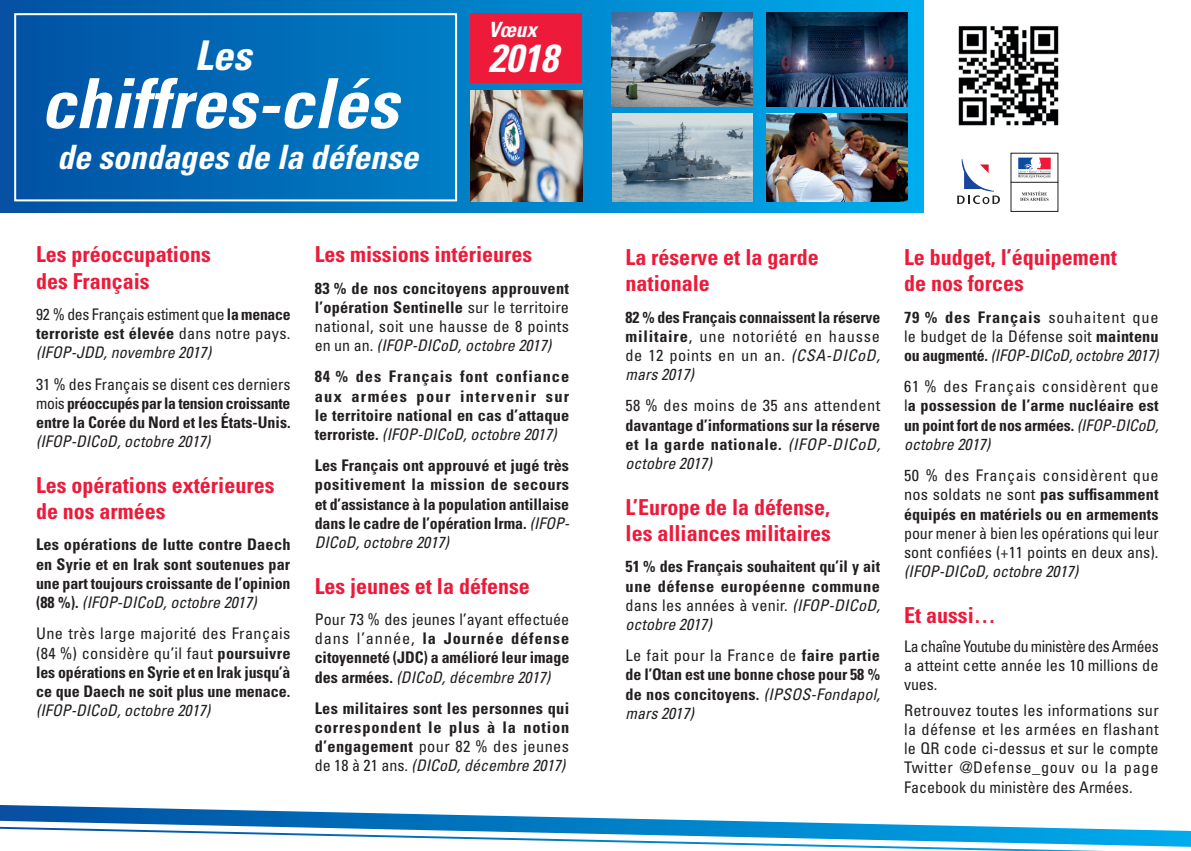
<style>
.page{position:relative;width:1191px;height:851px;background:#fff}
.page>*{position:absolute;margin:0;border:0;box-sizing:border-box;transform-origin:0 0}
.t1{font:italic 700 condensed 69.2px "Univers LT Std";color:#fff}
.t2{font:italic 700 condensed 41px "Univers LT Std";color:#fff}
.t3{font:italic 700 condensed 39px "Univers LT Std";color:#fff}
.t4{font:italic 700 condensed 33.6px "Univers LT Std";color:#fff}
.t5{font:700 condensed 22px/26.4px "Univers LT Std";color:#ed1a3a}
.t6{font:italic 700 condensed 21px "Univers LT Std";color:#fff}
.t7{font:700 condensed 16px/19.2px "Univers LT Std";color:#231f20;text-align:justify}
.t8{font:condensed 16px/19.2px "Univers LT Std";letter-spacing:.005em;color:#231f20;text-align:justify}
.t9{font:italic condensed 16px "Univers LT Std";color:#231f20}
.t10{font:condensed 16px "Univers LT Std";letter-spacing:.03em;color:#231f20}
.s1{font-weight:700}
.s2{font-style:italic}
.s3{font-weight:400}
.s4{font-weight:400;font-style:italic}
</style>
<div class="page">
<div style="left:0;top:0;width:923px;height:213px;background:linear-gradient(to right,#0352a3,#07a6e2)"></div>
<svg style="left:0;top:805px;width:687px;height:15px"></svg>
<svg style="left:0;top:820px;width:1191px;height:30px"></svg>
<div style="left:14px;top:13px;width:443px;height:188px;border:2px solid #fff"></div>
<img style="left:471px;top:91px;width:111px;height:110px">
<img style="left:611px;top:13px;width:142px;height:94px">
<img style="left:766px;top:13px;width:142px;height:94px">
<img style="left:766px;top:114px;width:142px;height:87px">
<img style="left:612px;top:114px;width:141px;height:87px">
<div style="left:471px;top:13px;width:111px;height:69px;background:#ed1a3a"></div>
<img style="left:958px;top:26px;width:101px;height:100px">
<div style="left:1010px;top:182px;width:48px;height:29px;border:1px solid #231f20"></div>
<svg style="left:1018px;top:158px;width:32px;height:20px"></svg>
<svg style="left:1020px;top:191px;width:28px;height:10px"></svg>
<svg style="left:957px;top:159px;width:43px;height:45px"></svg>
<h2 class="t2" style="left:194px;top:31px;width:58px">Les</h2>
<h1 class="t1" style="left:41px;top:61px;width:359px">chiffres-clés</h1>
<h3 class="t4" style="left:57px;top:136px;width:363px">de sondages de la défense</h3>
<h3 class="t6" style="left:488px;top:17px;width:50px">Vœux</h3>
<h3 class="t3" style="left:488px;top:34px;width:71px">2018</h3>
<h3 class="t5" style="left:36px;top:241px;width:176px">Les préoccupations des Français</h3>
<p class="t8" style="left:36px;top:304px;width:256px">92 % des Français estiment que <span class="s1">la menace terroriste est élevée</span> dans notre pays. <span class="s2">(IFOP-JDD, novembre 2017)</span></p>
<p class="t7" style="left:36px;top:374px;width:256px"><span class="s3">31 % des Français se disent ces derniers mois</span> préoccupés par la tension croissante entre la Corée du Nord et les États-Unis.</p>
<p class="t9" style="left:36px;top:431px;width:176px">(IFOP-DICoD, octobre 2017)</p>
<h3 class="t5" style="left:36px;top:471px;width:240px">Les opérations extérieures de nos armées</h3>
<p class="t7" style="left:36px;top:535px;width:256px">Les opérations de lutte contre Daech en Syrie et en Irak sont soutenues par une part toujours croissante de l’opinion (88 %). <span class="s4">(IFOP-DICoD, octobre 2017)</span></p>
<p class="t7" style="left:36px;top:624px;width:256px"><span class="s3">Une très large majorité des Français (84 %) considère qu’il faut</span> poursuivre les opérations en Syrie et en Irak jusqu’à ce que Daech ne soit plus une menace.</p>
<p class="t9" style="left:36px;top:700px;width:176px">(IFOP-DICoD, octobre 2017)</p>
<h3 class="t5" style="left:315px;top:241px;width:219px">Les missions intérieures</h3>
<p class="t8" style="left:315px;top:278px;width:256px"><span class="s1">83 % de nos concitoyens approuvent l’opération Sentinelle</span> sur le territoire national, soit une hausse de 8 points en un an. <span class="s2">(IFOP-DICoD, octobre 2017)</span></p>
<p class="t7" style="left:315px;top:367px;width:256px">84 % des Français font confiance aux armées pour intervenir sur le territoire national en cas d’attaque terroriste. <span class="s4">(IFOP-DICoD, octobre 2017)</span></p>
<p class="t7" style="left:315px;top:456px;width:256px">Les Français ont approuvé et jugé très positivement la mission de secours et d’assistance à la population antillaise dans le cadre de l’opération Irma. <span class="s4">(IFOP-DICoD, octobre 2017)</span></p>
<h3 class="t5" style="left:315px;top:572px;width:217px">Les jeunes et la défense</h3>
<p class="t7" style="left:315px;top:609px;width:256px"><span class="s3">Pour 73 % des jeunes l’ayant effectuée dans l’année,</span> la Journée défense citoyenneté (JDC) a amélioré leur image des armées. <span class="s4">(DICoD, décembre 2017)</span></p>
<p class="t7" style="left:315px;top:698px;width:256px">Les militaires sont les personnes qui correspondent le plus à la notion d’engagement <span class="s3">pour 82 % des jeunes de 18 à 21 ans.</span> <span class="s4">(DICoD, décembre 2017)</span></p>
<h3 class="t5" style="left:625px;top:244px;width:195px">La réserve et la garde nationale</h3>
<p class="t7" style="left:625px;top:307px;width:256px">82 % des Français connaissent la réserve militaire<span class="s3">, une notoriété en hausse de 12 points en un an.</span> <span class="s4">(CSA-DICoD, mars 2017)</span></p>
<p class="t10" style="left:625px;top:395px;width:256px">58 % des moins de 35 ans attendent</p>
<p class="t7" style="left:625px;top:415px;width:256px">davantage d’informations sur la réserve et la garde nationale. <span class="s4">(IFOP-DICoD, octobre 2017)</span></p>
<h3 class="t5" style="left:625px;top:493px;width:207px">L’Europe de la défense, les alliances militaires</h3>
<p class="t7" style="left:625px;top:557px;width:256px">51 % des Français souhaitent qu’il y ait une défense européenne commune <span class="s3">dans les années à venir.</span> <span class="s4">(IFOP-DICoD, octobre 2017)</span></p>
<p class="t7" style="left:625px;top:645px;width:256px"><span class="s3">Le fait pour la France de</span> faire partie de l’Otan est une bonne chose pour 58 % de nos concitoyens. <span class="s4">(IPSOS-Fondapol, mars 2017)</span></p>
<h3 class="t5" style="left:904px;top:244px;width:214px">Le budget, l’équipement de nos forces</h3>
<p class="t8" style="left:904px;top:307px;width:256px"><span class="s1">79 % des Français</span> souhaitent que le budget de la Défense soit <span class="s1">maintenu ou augmenté.</span> <span class="s2">(IFOP-DICoD, octobre 2017)</span></p>
<p class="t7" style="left:904px;top:377px;width:256px"><span class="s3">61 % des Français considèrent que l</span>a possession de l’arme nucléaire est un point fort de nos armées. <span class="s4">(IFOP-DICoD, octobre 2017)</span></p>
<p class="t7" style="left:904px;top:465px;width:256px"><span class="s3">50 % des Français considèrent que nos soldats ne sont</span> pas suffisamment équipés en matériels ou en armements</p>
<p class="t8" style="left:904px;top:523px;width:256px">pour mener à bien les opérations qui leur sont confiées (+11 points en deux ans).</p>
<p class="t9" style="left:904px;top:561px;width:176px">(IFOP-DICoD, octobre 2017)</p>
<h3 class="t5" style="left:904px;top:601px;width:93px">Et aussi…</h3>
<p class="t8" style="left:904px;top:636px;width:256px">La chaîne Youtube du ministère des Armées a atteint cette année les 10 millions de vues.</p>
<p class="t8" style="left:904px;top:700px;width:256px">Retrouvez toutes les informations sur la défense et les armées en flashant le QR code ci-dessus et sur le compte Twitter @Defense_gouv ou la page Facebook du ministère des Armées.</p>
</div>
